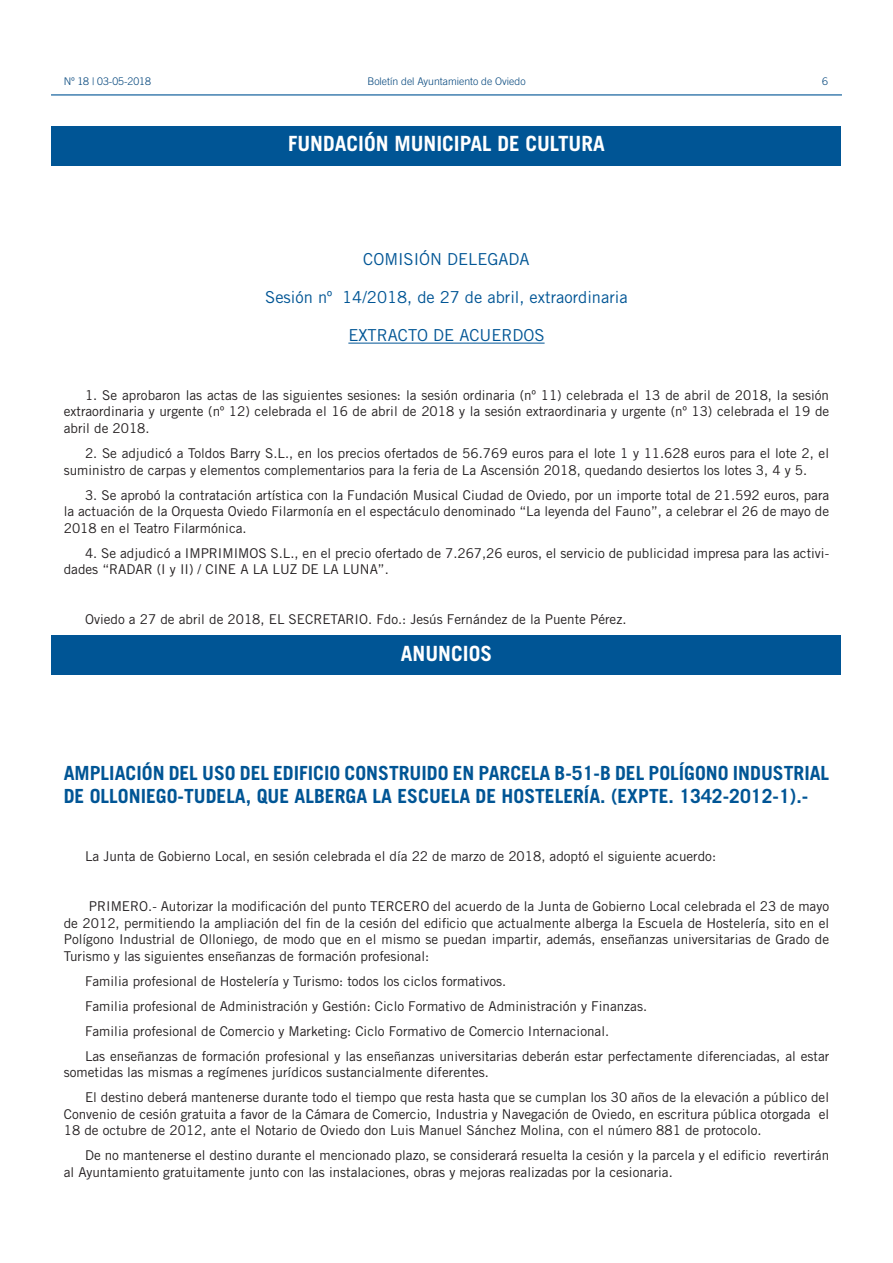
<style>
.page{position:relative;width:893px;height:1263px;background:#fff}
.page>*{position:absolute;margin:0;border:0;box-sizing:border-box;transform-origin:0 0}
.SECCIONES{font:700 21px "Trade Gothic LT Std";color:#fff}
.TÍTULOS_ANUNCIOS_tra{font:700 19.5px/22.5px "Trade Gothic LT Std";color:#005595}
.SESIONES_trade{font:16.5px "Trade Gothic LT Std";color:#005595}
.EXTRACTO_DE_ACUERDOS{font:16.5px "Trade Gothic LT Std";color:#005595}
.TEXTO_BIM_trade{font:13.5px/16.5px "Trade Gothic LT Std";color:#231f20;text-align:justify}
.t1{font:300 10.5px "Trade Gothic LT Std";color:#00447b}
</style>
<div class="page">
<hr style="left:51px;top:94px;width:791px;height:1px;background:#005595">
<hr style="left:348px;top:343px;width:197px;height:1px;background:#005595">
<div style="left:52px;top:126px;width:789px;height:39px;background:#005595"></div>
<div style="left:52px;top:636px;width:789px;height:39px;background:#005595"></div>
<p class="t1" style="left:64px;top:75px;width:89px">Nº 18 | 03-05-2018</p>
<p class="t1" style="left:367px;top:75px;width:160px">Boletín del Ayuntamiento de Oviedo</p>
<p class="t1" style="left:822px;top:75px;width:7px">6</p>
<p class="SECCIONES" style="left:288px;top:131px;width:318px">FUNDACIÓN MUNICIPAL DE CULTURA</p>
<p class="SESIONES_trade" style="left:363px;top:250px;width:168px">COMISIÓN DELEGADA</p>
<p class="SESIONES_trade" style="left:265px;top:288px;width:364px">Sesión nº 14/2018, de 27 de abril, extraordinaria</p>
<p class="EXTRACTO_DE_ACUERDOS" style="left:348px;top:326px;width:198px">EXTRACTO DE ACUERDOS</p>
<p class="TEXTO_BIM_trade" style="left:64px;top:387px;width:767px;text-indent:21px">1. Se aprobaron las actas de las siguientes sesiones: la sesión ordinaria (nº 11) celebrada el 13 de abril de 2018, la sesión extraordinaria y urgente (nº 12) celebrada el 16 de abril de 2018 y la sesión extraordinaria y urgente (nº 13) celebrada el 19 de abril de 2018.</p>
<p class="TEXTO_BIM_trade" style="left:64px;top:445px;width:767px;text-indent:21px">2. Se adjudicó a Toldos Barry S.L., en los precios ofertados de 56.769 euros para el lote 1 y 11.628 euros para el lote 2, el suministro de carpas y elementos complementarios para la feria de La Ascensión 2018, quedando desiertos los lotes 3, 4 y 5.</p>
<p class="TEXTO_BIM_trade" style="left:64px;top:486px;width:767px;text-indent:21px">3. Se aprobó la contratación artística con la Fundación Musical Ciudad de Oviedo, por un importe total de 21.592 euros, para la actuación de la Orquesta Oviedo Filarmonía en el espectáculo denominado “La leyenda del Fauno”, a celebrar el 26 de mayo de 2018 en el Teatro Filarmónica.</p>
<p class="TEXTO_BIM_trade" style="left:64px;top:544px;width:767px;text-indent:21px">4. Se adjudicó a IMPRIMIMOS S.L., en el precio ofertado de 7.267,26 euros, el servicio de publicidad impresa para las activi&shy;dades “RADAR (I y II) / CINE A LA LUZ DE LA LUNA”.</p>
<p class="TEXTO_BIM_trade" style="left:85px;top:611px;width:543px">Oviedo a 27 de abril de 2018, EL SECRETARIO. Fdo.: Jesús Fernández de la Puente Pérez.</p>
<p class="SECCIONES" style="left:401px;top:640px;width:93px">ANUNCIOS</p>
<p class="TÍTULOS_ANUNCIOS_tra" style="left:64px;top:761px;width:767px">AMPLIACIÓN DEL USO DEL EDIFICIO CONSTRUIDO EN PARCELA B-51-B DEL POLÍGONO INDUSTRIAL<br>DE OLLONIEGO-TUDELA, QUE ALBERGA LA ESCUELA DE HOSTELERÍA. (EXPTE. 1342-2012-1).-</p>
<p class="TEXTO_BIM_trade" style="left:85px;top:848px;width:633px">La Junta de Gobierno Local, en sesión celebrada el día 22 de marzo de 2018, adoptó el siguiente acuerdo:</p>
<p class="TEXTO_BIM_trade" style="left:64px;top:898px;width:767px;text-indent:25px">PRIMERO.- Autorizar la modificación del punto TERCERO del acuerdo de la Junta de Gobierno Local celebrada el 23 de mayo de 2012, permitiendo la ampliación del fin de la cesión del edificio que actualmente alberga la Escuela de Hostelería, sito en el Polígono Industrial de Olloniego, de modo que en el mismo se puedan impartir, además, enseñanzas universitarias de Grado de Turismo y las siguientes enseñanzas de formación profesional:</p>
<p class="TEXTO_BIM_trade" style="left:85px;top:972px;width:423px">Familia profesional de Hostelería y Turismo: todos los ciclos formativos.</p>
<p class="TEXTO_BIM_trade" style="left:85px;top:997px;width:564px">Familia profesional de Administración y Gestión: Ciclo Formativo de Administración y Finanzas.</p>
<p class="TEXTO_BIM_trade" style="left:85px;top:1022px;width:526px">Familia profesional de Comercio y Marketing: Ciclo Formativo de Comercio Internacional.</p>
<p class="TEXTO_BIM_trade" style="left:64px;top:1047px;width:767px;text-indent:21px">Las enseñanzas de formación profesional y las enseñanzas universitarias deberán estar perfectamente diferenciadas, al estar sometidas las mismas a regímenes jurídicos sustancialmente diferentes.</p>
<p class="TEXTO_BIM_trade" style="left:64px;top:1089px;width:767px;text-indent:21px">El destino deberá mantenerse durante todo el tiempo que resta hasta que se cumplan los 30 años de la elevación a público del Convenio de cesión gratuita a favor de la Cámara de Comercio, Industria y Navegación de Oviedo, en escritura pública otorgada el 18 de octubre de 2012, ante el Notario de Oviedo don Luis Manuel Sánchez Molina, con el número 881 de protocolo.</p>
<p class="TEXTO_BIM_trade" style="left:64px;top:1147px;width:767px;text-indent:21px">De no mantenerse el destino durante el mencionado plazo, se considerará resuelta la cesión y la parcela y el edificio revertirán al Ayuntamiento gratuitamente junto con las instalaciones, obras y mejoras realizadas por la cesionaria.</p>
</div>
